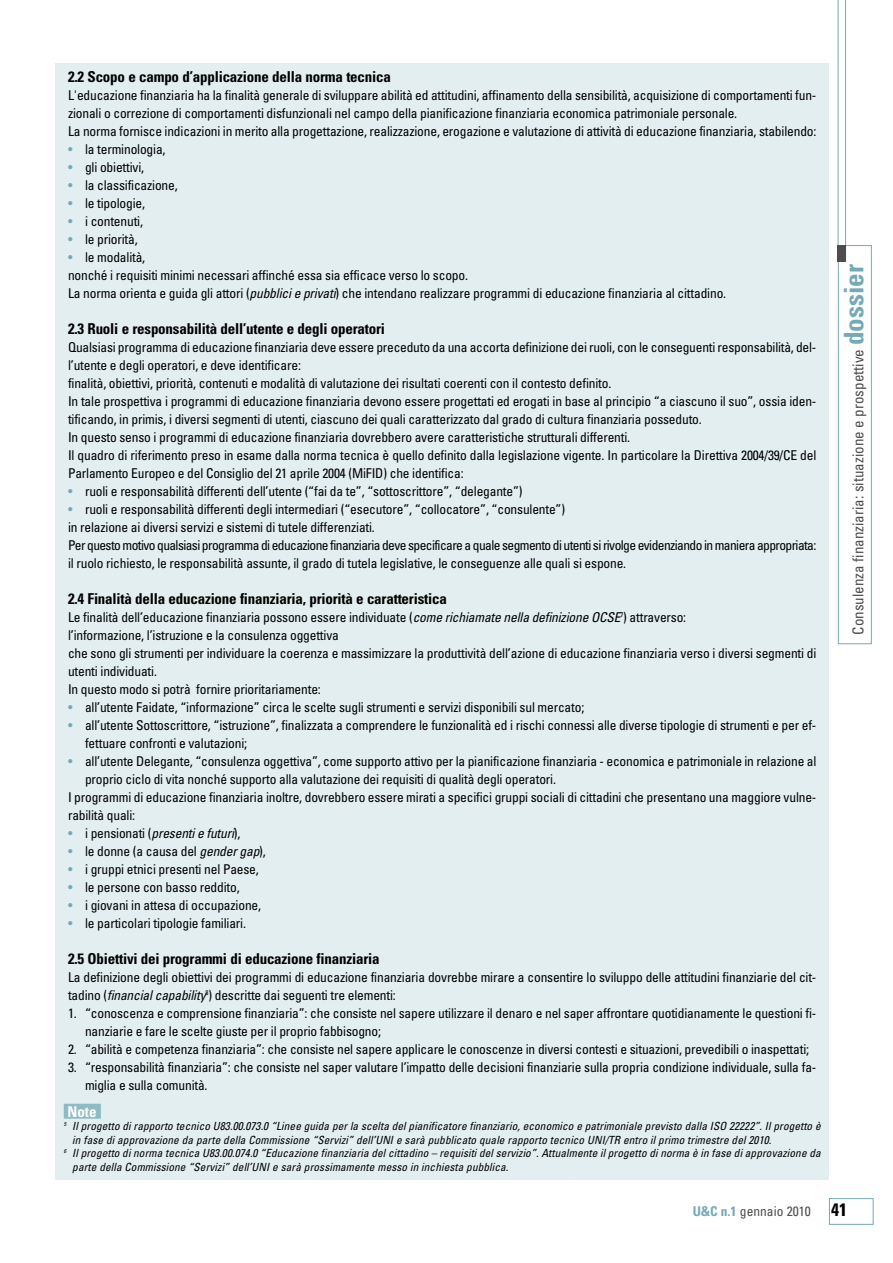
<style>
.page{position:relative;width:893px;height:1263px;background:#fff}
.page>*{position:absolute;margin:0;border:0;box-sizing:border-box;transform-origin:0 0}
.t1{font:700 condensed 15px "Univers";letter-spacing:-.015em;color:#000}
.t2{font:condensed 15px "Univers";color:#4d4d4d}
.t3{font:700 condensed 15px "Univers";color:#fff}
.t4{font:condensed 13.5px/18px "Univers";letter-spacing:-.015em;color:#000}
.t5{font:italic condensed 13.5px "Univers";letter-spacing:-.015em;color:#000}
.t6{font:condensed 13.5px "Univers";color:#4d4d4d}
.t7{font:italic condensed 11.25px "Univers";letter-spacing:.01em;color:#000}
.s1{color:#73aab6}
.s2{font-style:italic}
.s3{font-style:normal;color:#73aab6}
.s4{font-style:normal}
.s5{font-weight:700;font-size:27px;color:#73aab6}
.s6{font-weight:700;color:#73aab6}
.s7{font-weight:700;font-size:18px;color:#000}
</style>
<div class="page">
<div style="left:55px;top:64px;width:774px;height:1116px;background:#e3eef0"></div>
<div style="left:64px;top:1104px;width:37px;height:15px;background:#8fbbc4"></div>
<div style="left:838px;top:245px;width:34px;height:399px;border:1px solid #73aab6"></div>
<svg style="left:838px;top:0;width:8px;height:245px"></svg>
<div style="left:838px;top:245px;width:8px;height:17px;background:#4d4d4d"></div>
<div style="left:829px;top:1198px;width:44px;height:27px;border:1px solid #73aab6"></div>
<p class="t1" style="left:68px;top:71px;width:324px">2.2 Scopo e campo d’applicazione della norma tecnica</p>
<p class="t4" style="left:68px;top:87px;width:750px">L'educazione finanziaria ha la finalità generale di sviluppare abilità ed attitudini, affinamento della sensibilità, acquisizione di comportamenti fun&shy;zionali o correzione di comportamenti disfunzionali nel campo della pianificazione finanziaria economica patrimoniale personale.<br>La norma fornisce indicazioni in merito alla progettazione, realizzazione, erogazione e valutazione di attività di educazione finanziaria, stabilendo:</p>
<p class="t4" style="left:68px;top:141px;width:99px"><span class="s1">•</span> la terminologia,</p>
<p class="t4" style="left:68px;top:159px;width:78px"><span class="s1">•</span> gli obiettivi,</p>
<p class="t4" style="left:68px;top:177px;width:111px"><span class="s1">•</span> la classificazione,</p>
<p class="t4" style="left:68px;top:195px;width:79px"><span class="s1">•</span> le tipologie,</p>
<p class="t4" style="left:68px;top:213px;width:77px"><span class="s1">•</span> i contenuti,</p>
<p class="t4" style="left:68px;top:231px;width:71px"><span class="s1">•</span> le priorità,</p>
<p class="t4" style="left:68px;top:249px;width:660px"><span class="s1">•</span> le modalità,<br>nonché i requisiti minimi necessari affinché essa sia efficace verso lo scopo.<br>La norma orienta e guida gli attori (<span class="s2">pubblici e privati</span>) che intendano realizzare programmi di educazione finanziaria al cittadino.</p>
<p class="t1" style="left:68px;top:323px;width:319px">2.3 Ruoli e responsabilità dell’utente e degli operatori</p>
<p class="t4" style="left:68px;top:339px;width:750px">Qualsiasi programma di educazione finanziaria deve essere preceduto da una accorta definizione dei ruoli, con le conseguenti responsabilità, del&shy;l’utente e degli operatori, e deve identificare:<br>finalità, obiettivi, priorità, contenuti e modalità di valutazione dei risultati coerenti con il contesto definito.<br>In tale prospettiva i programmi di educazione finanziaria devono essere progettati ed erogati in base al principio “a ciascuno il suo”, ossia iden&shy;tificando, in primis, i diversi segmenti di utenti, ciascuno dei quali caratterizzato dal grado di cultura finanziaria posseduto.<br>In questo senso i programmi di educazione finanziaria dovrebbero avere caratteristiche strutturali differenti.<br>Il quadro di riferimento preso in esame dalla norma tecnica è quello definito dalla legislazione vigente. In particolare la Direttiva 2004/39/CE del Parlamento Europeo e del Consiglio del 21 aprile 2004 (MiFID) che identifica:</p>
<p class="t4" style="left:68px;top:483px;width:456px"><span class="s1">•</span> ruoli e responsabilità differenti dell’utente (“fai da te”, “sottoscrittore”, “delegante”)</p>
<p class="t4" style="left:68px;top:501px;width:750px"><span class="s1">•</span> ruoli e responsabilità differenti degli intermediari (“esecutore”, “collocatore”, “consulente”)<br>in relazione ai diversi servizi e sistemi di tutele differenziati.<br>Per questo motivo qualsiasi programma di educazione finanziaria deve specificare a quale segmento di utenti si rivolge evidenziando in maniera appropriata: il ruolo richiesto, le responsabilità assunte, il grado di tutela legislative, le conseguenze alle quali si espone.</p>
<p class="t1" style="left:68px;top:593px;width:380px">2.4 Finalità della educazione finanziaria, priorità e caratteristica</p>
<p class="t4" style="left:68px;top:609px;width:750px">Le finalità dell’educazione finanziaria possono essere individuate (<span class="s2">come richiamate nella definizione OCSE</span><sup>7</sup>) attraverso:<br>l’informazione, l’istruzione e la consulenza oggettiva<br>che sono gli strumenti per individuare la coerenza e massimizzare la produttività dell’azione di educazione finanziaria verso i diversi segmenti di utenti individuati.<br>In questo modo si potrà fornire prioritariamente:</p>
<p class="t4" style="left:68px;top:699px;width:518px"><span class="s1">•</span> all’utente Faidate, “informazione” circa le scelte sugli strumenti e servizi disponibili sul mercato;</p>
<p class="t4" style="left:85px;top:717px;width:733px;text-indent:-17px"><span class="s1">•</span> all’utente Sottoscrittore, “istruzione”, finalizzata a comprendere le funzionalità ed i rischi connessi alle diverse tipologie di strumenti e per ef&shy;fettuare confronti e valutazioni;</p>
<p class="t4" style="left:68px;top:753px;width:750px"><span class="s1">•</span> all’utente Delegante, “consulenza oggettiva”, come supporto attivo per la pianificazione finanziaria - economica e patrimoniale in relazione al</p>
<p class="t4" style="left:85px;top:771px;width:472px">proprio ciclo di vita nonché supporto alla valutazione dei requisiti di qualità degli operatori.</p>
<p class="t4" style="left:68px;top:789px;width:750px">I programmi di educazione finanziaria inoltre, dovrebbero essere mirati a specifici gruppi sociali di cittadini che presentano una maggiore vulne-</p>
<p class="t4" style="left:68px;top:807px;width:69px">rabilità quali:</p>
<p class="t5" style="left:68px;top:828px;width:174px"><span class="s3">•</span> <span class="s4">i pensionati (</span>presenti e futuri<span class="s4">),</span></p>
<p class="t4" style="left:68px;top:843px;width:199px"><span class="s1">•</span> le donne (a causa del <span class="s2">gender gap</span>),</p>
<p class="t4" style="left:68px;top:861px;width:192px"><span class="s1">•</span> i gruppi etnici presenti nel Paese,</p>
<p class="t4" style="left:68px;top:879px;width:173px"><span class="s1">•</span> le persone con basso reddito,</p>
<p class="t4" style="left:68px;top:897px;width:195px"><span class="s1">•</span> i giovani in attesa di occupazione,</p>
<p class="t4" style="left:68px;top:915px;width:180px"><span class="s1">•</span> le particolari tipologie familiari.</p>
<p class="t1" style="left:68px;top:953px;width:313px">2.5 Obiettivi dei programmi di educazione finanziaria</p>
<p class="t4" style="left:68px;top:969px;width:750px">La definizione degli obiettivi dei programmi di educazione finanziaria dovrebbe mirare a consentire lo sviluppo delle attitudini finanziarie del cit&shy;tadino (<span class="s2">financial capability</span><sup>8</sup>) descritte dai seguenti tre elementi:</p>
<p class="t4" style="left:85px;top:1005px;width:733px;text-indent:-17px">1. “conoscenza e comprensione finanziaria”: che consiste nel sapere utilizzare il denaro e nel saper affrontare quotidianamente le questioni fi&shy;nanziarie e fare le scelte giuste per il proprio fabbisogno;</p>
<p class="t4" style="left:68px;top:1041px;width:743px">2. “abilità e competenza finanziaria”: che consiste nel sapere applicare le conoscenze in diversi contesti e situazioni, prevedibili o inaspettati;</p>
<p class="t4" style="left:85px;top:1059px;width:733px;text-indent:-17px">3. “responsabilità finanziaria”: che consiste nel saper valutare l’impatto delle decisioni finanziarie sulla propria condizione individuale, sulla fa&shy;miglia e sulla comunità.</p>
<p class="t3" style="left:67px;top:1106px;width:31px">Note</p>
<p class="t7" style="left:64px;top:1122px;width:758px"><sup>5</sup> Il progetto di rapporto tecnico U83.00.073.0 “Linee guida per la scelta del pianificatore finanziario, economico e patrimoniale previsto dalla ISO 22222”. Il progetto è</p>
<p class="t7" style="left:72px;top:1135px;width:701px">in fase di approvazione da parte della Commissione “Servizi” dell’UNI e sarà pubblicato quale rapporto tecnico UNI/TR entro il primo trimestre del 2010.</p>
<p class="t7" style="left:64px;top:1149px;width:758px"><sup>6</sup> Il progetto di norma tecnica U83.00.074.0 “Educazione finanziaria del cittadino – requisiti del servizio”. Attualmente il progetto di norma è in fase di approvazione da</p>
<p class="t7" style="left:72px;top:1162px;width:438px">parte della Commissione “Servizi” dell’UNI e sarà prossimamente messo in inchiesta pubblica.</p>
<p class="t2" style="left:853px;top:634px;width:372px;rotate:-90deg">Consulenza finanziaria: situazione e prospettive <span class="s5">dossier</span></p>
<p class="t6" style="left:693px;top:1206px;width:156px"><span class="s6">U&amp;C n.1</span> gennaio 2010 <span class="s7">41</span></p>
</div>
